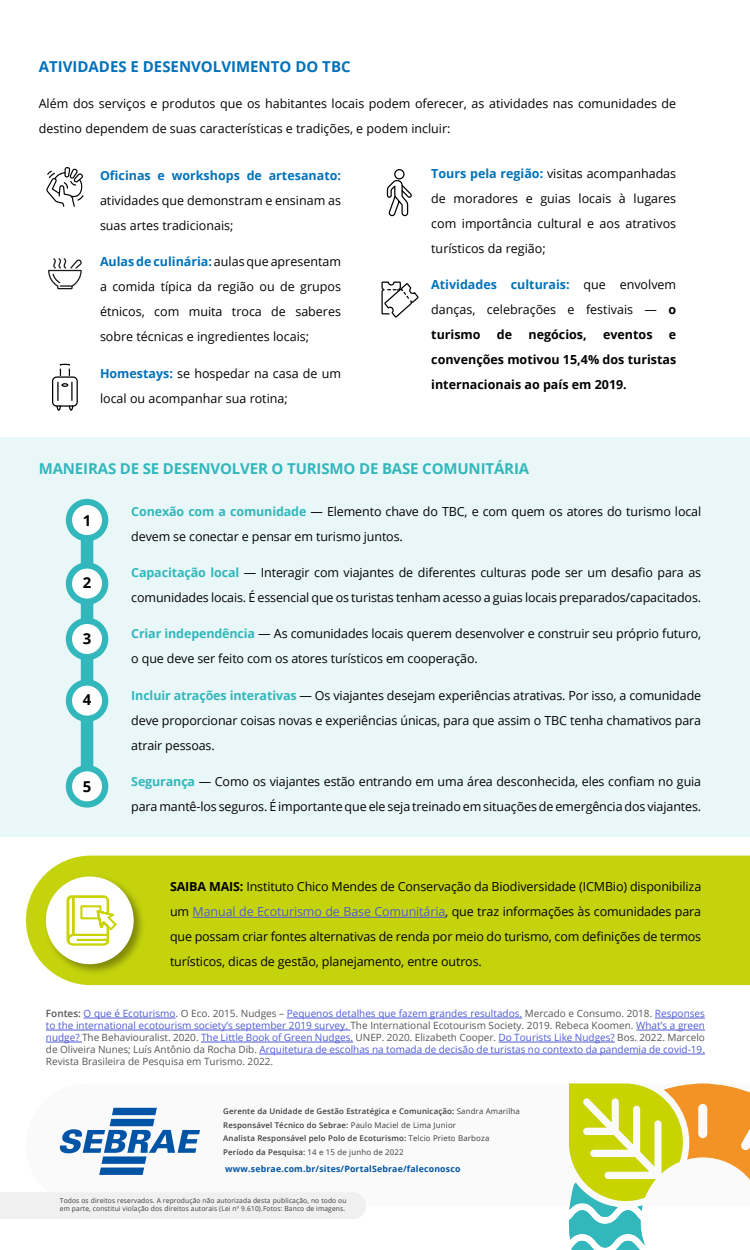
<style>
.page{position:relative;width:750px;height:1250px;background:#fff}
.page>*{position:absolute;margin:0;border:0;box-sizing:border-box;transform-origin:0 0}
.t1{font:700 15px "Open Sans";letter-spacing:-.01em;color:#31b7bc}
.t2{font:700 15px "Open Sans";color:#0072bb}
.t3{font:700 15px "Open Sans";color:#000}
.t4{font:12.5px/25px "Open Sans";letter-spacing:-.01em;color:#020203}
.t5{font:700 12.5px/25px "Open Sans";color:#020203;text-align:justify}
.t6{font:700 12.5px "Open Sans";color:#0072bb}
.t7{font:10px/12px "Open Sans";color:#4f5cd6;text-align:justify}
.t8{font:700 8.75px "Open Sans";letter-spacing:.02em;color:#0054a5}
.t9{font:600 7.88px/13.8px "Open Sans";letter-spacing:.02em;color:#3c3c3c}
.t10{font:7.88px "Open Sans";letter-spacing:.02em;color:#3c3c3c}
.t11{font:6.88px/8.2px "Open Sans";letter-spacing:.02em;color:#3c3c3c}
.s1{font-weight:700;color:#0072bb}
.s2{font-weight:700}
.s3{font-weight:700;color:#31b7bc}
.s4{color:#4f5cd6}
.s5{font-weight:600;color:#575756}
.s6{color:#575756}
.s7{font-weight:400}
</style>
<div class="page">
<div style="left:0;top:437px;width:750px;height:400px;background:#eaf7f8"></div>
<div style="left:26px;top:856px;width:724px;height:129px;background:#c5d30d"></div>
<hr style="left:193px;top:917px;width:252px;height:1px;background:#4f5cd6">
<div style="left:0;top:1192px;width:366px;height:27px;background:#f0f0f0"></div>
<svg style="left:569px;top:1084px;width:181px;height:166px"></svg>
<svg style="left:60px;top:1108px;width:140px;height:67px"></svg>
<hr style="left:84px;top:1018px;width:91px;height:1px;background:#4f5cd6">
<hr style="left:287px;top:1018px;width:235px;height:1px;background:#4f5cd6">
<hr style="left:655px;top:1018px;width:50px;height:1px;background:#4f5cd6">
<hr style="left:46px;top:1030px;width:304px;height:1px;background:#4f5cd6">
<hr style="left:636px;top:1030px;width:69px;height:1px;background:#4f5cd6">
<hr style="left:46px;top:1042px;width:36px;height:1px;background:#4f5cd6">
<hr style="left:201px;top:1042px;width:152px;height:1px;background:#4f5cd6">
<hr style="left:499px;top:1042px;width:116px;height:1px;background:#4f5cd6">
<hr style="left:259px;top:1054px;width:446px;height:1px;background:#4f5cd6">
<div style="left:81px;top:513px;width:12px;height:282px;background:#31b7bc;border-radius:6px"></div>
<div style="left:66px;top:562px;width:42px;height:43px;background:#31b7bc;border-radius:50%"></div>
<div style="left:66px;top:618px;width:42px;height:42px;background:#31b7bc;border-radius:50%"></div>
<div style="left:66px;top:679px;width:42px;height:43px;background:#31b7bc;border-radius:50%"></div>
<div style="left:66px;top:765px;width:42px;height:43px;background:#31b7bc;border-radius:50%"></div>
<div style="left:66px;top:499px;width:42px;height:42px;background:#31b7bc;border-radius:50%"></div>
<div style="left:72px;top:505px;width:30px;height:30px;background:#fff;border-radius:50%"></div>
<div style="left:72px;top:569px;width:30px;height:30px;background:#fff;border-radius:50%"></div>
<div style="left:72px;top:624px;width:30px;height:30px;background:#fff;border-radius:50%"></div>
<div style="left:72px;top:771px;width:30px;height:30px;background:#fff;border-radius:50%"></div>
<div style="left:72px;top:686px;width:30px;height:30px;background:#fff;border-radius:50%"></div>
<div style="left:44px;top:874px;width:102px;height:102px;background:#000;opacity:.35"></div>
<div style="left:46px;top:876px;width:88px;height:88px;background:#fff;border-radius:50%"></div>
<svg style="left:66px;top:895px;width:51px;height:51px"></svg>
<svg style="left:59px;top:363px;width:11px;height:13px"></svg>
<div style="left:52px;top:376px;width:26px;height:31px;border:1px solid #000;border-radius:4px"></div>
<svg style="left:56px;top:382px;width:18px;height:29px"></svg>
<svg style="left:386px;top:169px;width:26px;height:48px"></svg>
<svg style="left:381px;top:281px;width:38px;height:37px"></svg>
<svg style="left:48px;top:258px;width:34px;height:31px"></svg>
<svg style="left:46px;top:167px;width:38px;height:40px"></svg>
<p class="t2" style="left:39px;top:56px;width:313px">ATIVIDADES E DESENVOLVIMENTO DO TBC</p>
<p class="t4" style="left:39px;top:91px;width:639px">Além dos serviços e produtos que os habitantes locais podem oferecer, as atividades nas comunidades de destino dependem de suas características e tradições, e podem incluir:</p>
<p class="t6" style="left:100px;top:167px;width:243px">Oficinas e workshops de artesanato:</p>
<p class="t4" style="left:100px;top:188px;width:243px">atividades que demonstram e ensinam as suas artes tradicionais;</p>
<p class="t4" style="left:100px;top:249px;width:243px;text-align:justify"><span class="s1">Aulas de culinária:</span> aulas que apresentam a comida típica da região ou de grupos étnicos, com muita troca de saberes sobre técnicas e ingredientes locais;</p>
<p class="t4" style="left:100px;top:360px;width:243px"><span class="s1">Homestays:</span> se hospedar na casa de um local ou acompanhar sua rotina;</p>
<p class="t4" style="left:431px;top:161px;width:246px;text-align:justify"><span class="s1">Tours pela região:</span> visitas acompanhadas de moradores e guias locais à lugares com importância cultural e aos atrativos turísticos da região;</p>
<p class="t4" style="left:431px;top:272px;width:247px;text-align:justify"><span class="s1">Atividades culturais:</span> que envolvem danças, celebrações e festivais — <span class="s2">o turismo</span></p>
<p class="t5" style="left:497px;top:322px;width:17px">de</p>
<p class="t5" style="left:529px;top:322px;width:60px">negócios,</p>
<p class="t5" style="left:603px;top:322px;width:51px">eventos</p>
<p class="t5" style="left:431px;top:322px;width:247px;text-indent:238px">e convenções motivou 15,4% dos turistas internacionais ao país em 2019.</p>
<p class="t1" style="left:39px;top:458px;width:492px">MANEIRAS DE SE DESENVOLVER O TURISMO DE BASE COMUNITÁRIA</p>
<p class="t4" style="left:131px;top:499px;width:571px"><span class="s3">Conexão com a comunidade</span> — Elemento chave do TBC, e com quem os atores do turismo local devem se conectar e pensar em turismo juntos.</p>
<p class="t4" style="left:131px;top:560px;width:572px"><span class="s3">Capacitação local</span> — Interagir com viajantes de diferentes culturas pode ser um desafio para as comunidades locais. É essencial que os turistas tenham acesso a guias locais preparados/capacitados.</p>
<p class="t4" style="left:131px;top:621px;width:572px"><span class="s3">Criar independência</span> — As comunidades locais querem desenvolver e construir seu próprio futuro, o que deve ser feito com os atores turísticos em cooperação.</p>
<p class="t4" style="left:131px;top:682px;width:571px;text-align:justify"><span class="s3">Incluir atrações interativas</span> — Os viajantes desejam experiências atrativas. Por isso, a comunidade deve proporcionar coisas novas e experiências únicas, para que assim o TBC tenha chamativos para atrair pessoas.</p>
<p class="t4" style="left:131px;top:769px;width:571px"><span class="s3">Segurança</span> — Como os viajantes estão entrando em uma área desconhecida, eles confiam no guia para mantê-los seguros. É importante que ele seja treinado em situações de emergência dos viajantes.</p>
<p class="t3" style="left:83px;top:510px;width:10px">1</p>
<p class="t3" style="left:83px;top:572px;width:10px">2</p>
<p class="t3" style="left:83px;top:628px;width:10px">3</p>
<p class="t3" style="left:83px;top:689px;width:10px">4</p>
<p class="t3" style="left:83px;top:776px;width:10px">5</p>
<p class="t4" style="left:170px;top:874px;width:533px;text-align:justify"><span class="s2">SAIBA MAIS:</span> Instituto Chico Mendes de Conservação da Biodiversidade (ICMBio) disponibiliza um <span class="s4">Manual de Ecoturismo de Base Comunitária</span>, que traz informações às comunidades para que possam criar fontes alternativas de renda por meio do turismo, com definições de termos turísticos, dicas de gestão, planejamento, entre outros.</p>
<p class="t7" style="left:46px;top:1007px;width:661px"><span class="s5">Fontes:</span> O que é Ecoturismo<span class="s6">. O Eco. 2015. Nudges –</span> Pequenos detalhes que fazem grandes resultados. <span class="s6">Mercado e Consumo. 2018.</span> Responses to the international ecotourism society’s september 2019 survey. <span class="s6">The International Ecotourism Society. 2019. Rebeca Koomen.</span> What’s a green nudge? <span class="s6">The Behaviouralist. 2020.</span> The Little Book of Green Nudges. <span class="s6">UNEP. 2020. Elizabeth Cooper.</span> Do Tourists Like Nudges? <span class="s6">Bos. 2022. Marcelo de Oliveira Nunes; Luís Antônio da Rocha Dib.</span> Arquitetura de escolhas na tomada de decisão de turistas no contexto da pandemia de covid-19.<br><span class="s6">Revista Brasileira de Pesquisa em Turismo. 2022.</span></p>
<p class="t9" style="left:223px;top:1104px;width:298px">Gerente da Unidade de Gestão Estratégica e Comunicação: <span class="s7">Sandra Amarilha </span>Responsável Técnico do Sebrae: <span class="s7">Paulo Maciel de Lima Junior<br></span>Analista Responsável pelo Polo de Ecoturismo: <span class="s7">Telcio Prieto Barboza </span>Período da Pesquisa: <span class="s7">14 e 15 de junho de 2022</span></p>
<p class="t8" style="left:225px;top:1162px;width:237px">www.sebrae.com.br/sites/PortalSebrae/faleconosco</p>
<p class="t10" style="left:409px;top:1133px;width:86px">Paul Henrique Souza</p>
<p class="t10" style="left:312px;top:1147px;width:6px">8</p>
<p class="t10" style="left:331px;top:1147px;width:6px">9</p>
<p class="t11" style="left:60px;top:1196px;width:288px">Todos os direitos reservados. A reprodução não autorizada desta publicação, no todo ou em parte, constitui violação dos direitos autorais (Lei nº 9.610).Fotos: Banco de imagens.</p>
</div>
